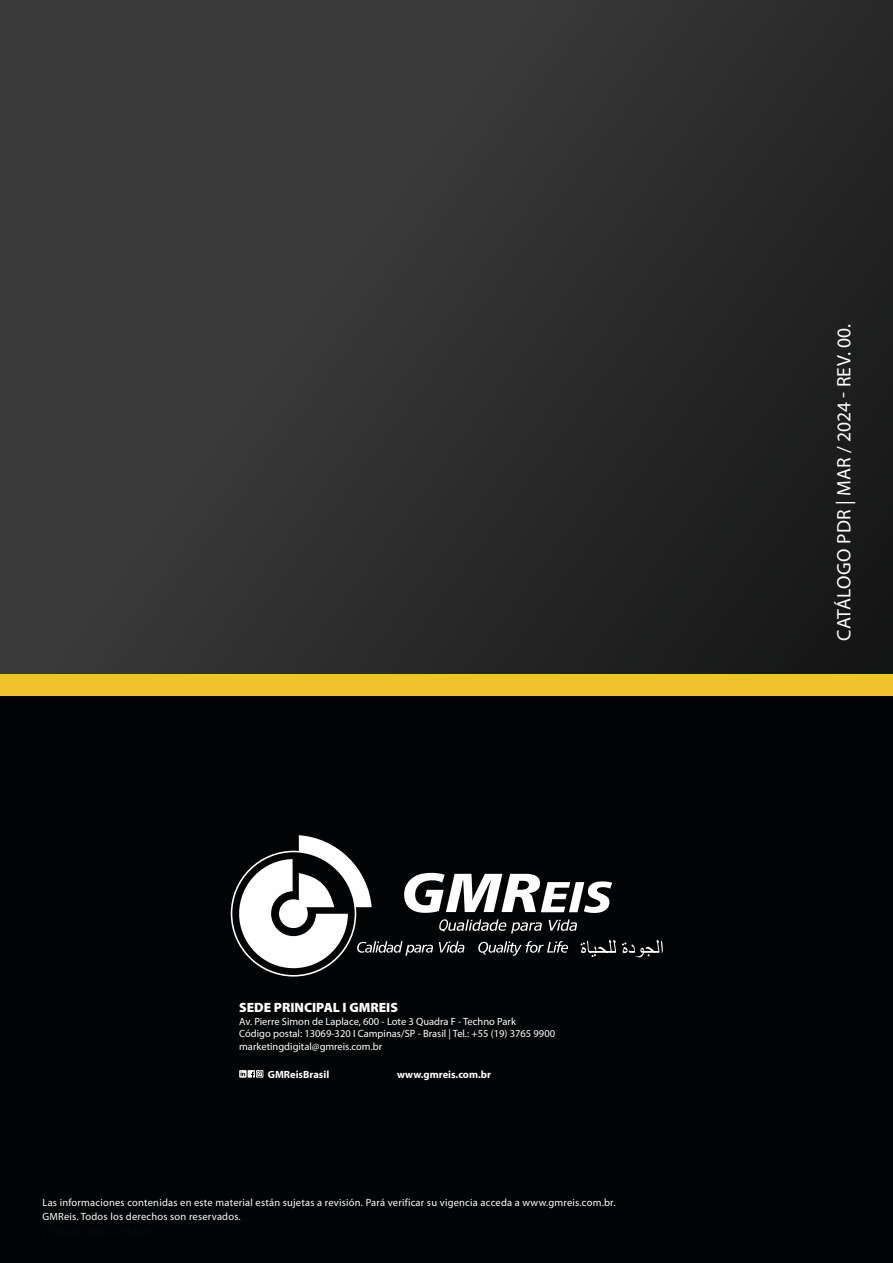
<style>
.page{position:relative;width:893px;height:1263px;background:#020304}
.page>*{position:absolute;margin:0;border:0;box-sizing:border-box;transform-origin:0 0}
.t1{font:19.5px "Myriad Pro";letter-spacing:.02em;color:#fff}
.t2{font:900 13.5px "Myriad Pro";color:#fff}
.t3{font:10.5px/12.6px "Myriad Pro";letter-spacing:.015em;color:#fff}
.t4{font:700 10.5px "Myriad Pro";color:#fff}
</style>
<div class="page">
<div style="left:0;top:0;width:893px;height:685px;background:linear-gradient(to right,#3f3f3f,#202021)"></div>
<div style="left:0;top:674px;width:893px;height:22px;background:#f0c32e"></div>
<svg style="left:239px;top:1070px;width:24px;height:7px"></svg>
<svg style="left:239px;top:835px;width:424px;height:133px"></svg>
<img style="left:0;top:444px;width:6px;height:230px">
<p class="t2" style="left:239px;top:998px;width:160px">SEDE PRINCIPAL I GMREIS</p>
<p class="t3" style="left:239px;top:1015px;width:317px">Av. Pierre Simon de Laplace, 600 - Lote 3 Quadra F - Techno Park<br>Código postal: 13069-320 I Campinas/SP - Brasil | Tel.: +55 (19) 3765 9900 marketingdigital@gmreis.com.br</p>
<p class="t4" style="left:268px;top:1067px;width:63px">GMReisBrasil</p>
<p class="t4" style="left:397px;top:1067px;width:95px">www.gmreis.com.br</p>
<p class="t3" style="left:43px;top:1196px;width:574px;line-height:13.6px">Las informaciones contenidas en este material están sujetas a revisión. Pará verificar su vigencia acceda a www.gmreis.com.br.<br>GMReis. Todos los derechos son reservados.</p>
<h1 class="t1" style="left:832px;top:641px;width:319px;rotate:-90deg">CATÁLOGO PDR | MAR / 2024 - REV. 00.</h1>
</div>
